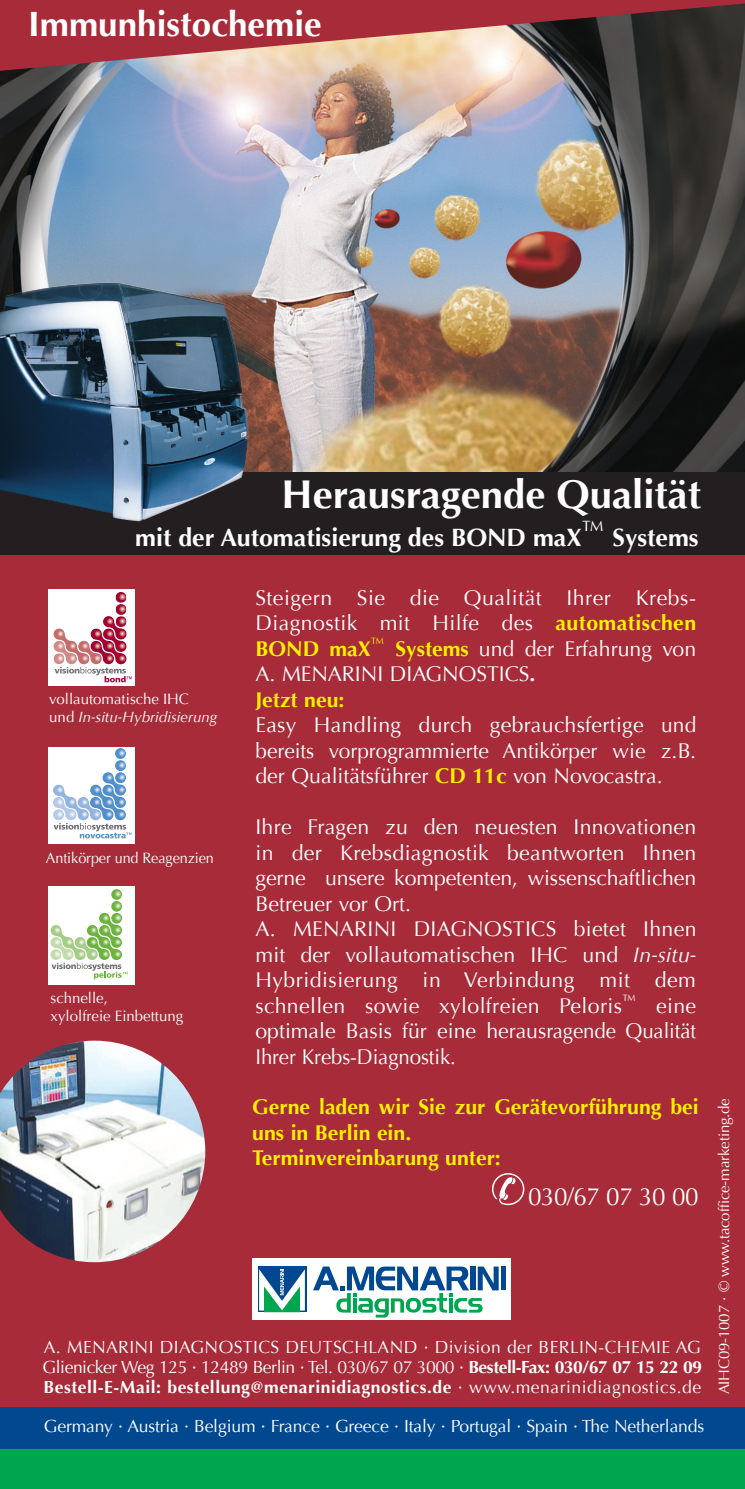
<style>
.page{position:relative;width:745px;height:1489px;background:#fff}
.page>*{position:absolute;margin:0;border:0;box-sizing:border-box;transform-origin:0 0}
.t1{font:700 40px "Optima";color:#fff}
.t2{font:700 35px "Optima";color:#fff}
.t3{font:700 25px "Optima";color:#fff}
.t4{font:25px "Optima";letter-spacing:-.02em;color:#fff}
.t5{font:21.25px/25.5px "Optima";letter-spacing:.01em;color:#fff}
.t6{font:700 21.25px/25.5px "Optima";color:#fff101}
.t7{font:17.5px/20px "Optima";letter-spacing:-.005em;color:#fff;text-align:justify}
.t8{font:15px/18px "Optima";letter-spacing:-.005em;color:#fff}
.t9{font:15px "Optima";letter-spacing:-.005em;color:#fff;scale:.96 1}
.s1{font-style:italic}
.s2{font-weight:700;color:#fff101}
.s3{font-weight:700}
</style>
<div class="page">
<div style="left:0;top:0;width:744px;height:1488px;background:#a72b39"></div>
<div style="left:0;top:470px;width:744px;height:85px;background:#231f20"></div>
<img style="left:0;top:75px;width:744px;height:396px">
<img style="left:116px;top:282px;width:132px;height:192px">
<svg style="left:0;top:3px;width:744px;height:72px"></svg>
<div style="left:0;top:1447px;width:744px;height:41px;background:#00a54f"></div>
<div style="left:0;top:1406px;width:744px;height:41px;background:#01488f"></div>
<div style="left:48px;top:589px;width:86px;height:96px;background:#fff"></div>
<svg style="left:54px;top:592px;width:78px;height:90px"></svg>
<div style="left:48px;top:747px;width:86px;height:96px;background:#fff"></div>
<svg style="left:53px;top:748px;width:78px;height:90px"></svg>
<div style="left:48px;top:886px;width:86px;height:98px;background:#fff"></div>
<svg style="left:51px;top:889px;width:76px;height:90px"></svg>
<div style="left:252px;top:1258px;width:258px;height:61px;background:#fff"></div>
<div style="left:257px;top:1266px;width:49px;height:46px;background:#014890"></div>
<svg style="left:259px;top:1269px;width:46px;height:43px"></svg>
<div style="left:500px;top:1266px;width:5px;height:24px;background:#014890"></div>
<svg style="left:313px;top:1266px;width:185px;height:51px"></svg>
<img style="left:0;top:1040px;width:205px;height:222px">
<svg style="left:492px;top:1173px;width:32px;height:31px"></svg>
<h2 class="t2" style="left:28px;top:4px;width:295px">Immunhistochemie</h2>
<h1 class="t1" style="left:281px;top:471px;width:421px">Herausragende Qualität</h1>
<p class="t3" style="left:135px;top:522px;width:564px">mit der Automatisierung des BOND maX<sup>™</sup> Systems</p>
<p class="t8" style="left:49px;top:690px;width:169px">vollautomatische IHC und <span class="s1">In-situ-Hybridisierung</span></p>
<p class="t9" style="left:46px;top:849px;width:176px">Antikörper und Reagenzien</p>
<p class="t8" style="left:51px;top:989px;width:134px">schnelle,<br>xylolfreie Einbettung</p>
<p class="t5" style="left:255px;top:585px;width:442px">Steigern Sie die Qualität Ihrer Krebs-<br>Diagnostik mit Hilfe des <span class="s2">automatischen<br>BOND maX</span><sup>™</sup> <span class="s2">Systems</span> und der Erfahrung von<br>A. MENARINI DIAGNOSTICS<span class="s3">.<br></span><span class="s2">Jetzt neu:</span></p>
<p class="t5" style="left:255px;top:712px;width:442px;text-align:justify">Easy Handling durch gebrauchsfertige und bereits vorprogrammierte Antikörper wie z.B. der Qualitätsführer <span class="s2">CD 11c</span> von Novocastra.</p>
<p class="t5" style="left:255px;top:814px;width:442px">Ihre Fragen zu den neuesten Innovationen in der Krebsdiagnostik beantworten Ihnen gerne unsere kompetenten, wissenschaftlichen Betreuer vor Ort.<br>A. MENARINI DIAGNOSTICS bietet Ihnen mit der vollautomatischen IHC und <span class="s1">In-situ-</span>Hybridisierung in Verbindung mit dem schnellen sowie xylolfreien Peloris<sup>™</sup> eine optimale Basis für eine herausragende Qualität Ihrer Krebs-Diagnostik.</p>
<p class="t6" style="left:252px;top:1094px;width:448px">Gerne laden wir Sie zur Gerätevorführung bei uns in Berlin ein.<br>Terminvereinbarung unter:</p>
<p class="t4" style="left:527px;top:1181px;width:172px">030/67 07 30 00</p>
<p class="t7" style="left:43px;top:1337px;width:660px">A. MENARINI DIAGNOSTICS DEUTSCHLAND · Division der BERLIN-CHEMIE AG Glienicker Weg 125 · 12489 Berlin · Tel. 030/67 07 3000 · <span class="s3">Bestell-Fax: 030/67 07 15 22 09<br>Bestell-E-Mail: bestellung@menarinidiagnostics.de</span> · www.menarinidiagnostics.de</p>
<p class="t7" style="left:44px;top:1415px;width:661px">Germany · Austria · Belgium · France · Greece · Italy · Portugal · Spain · The Netherlands</p>
<p class="t8" style="left:714px;top:1394px;width:298px;rotate:-90deg">AIHC09-1007 · © www.tacoffice-marketing.de</p>
</div>
